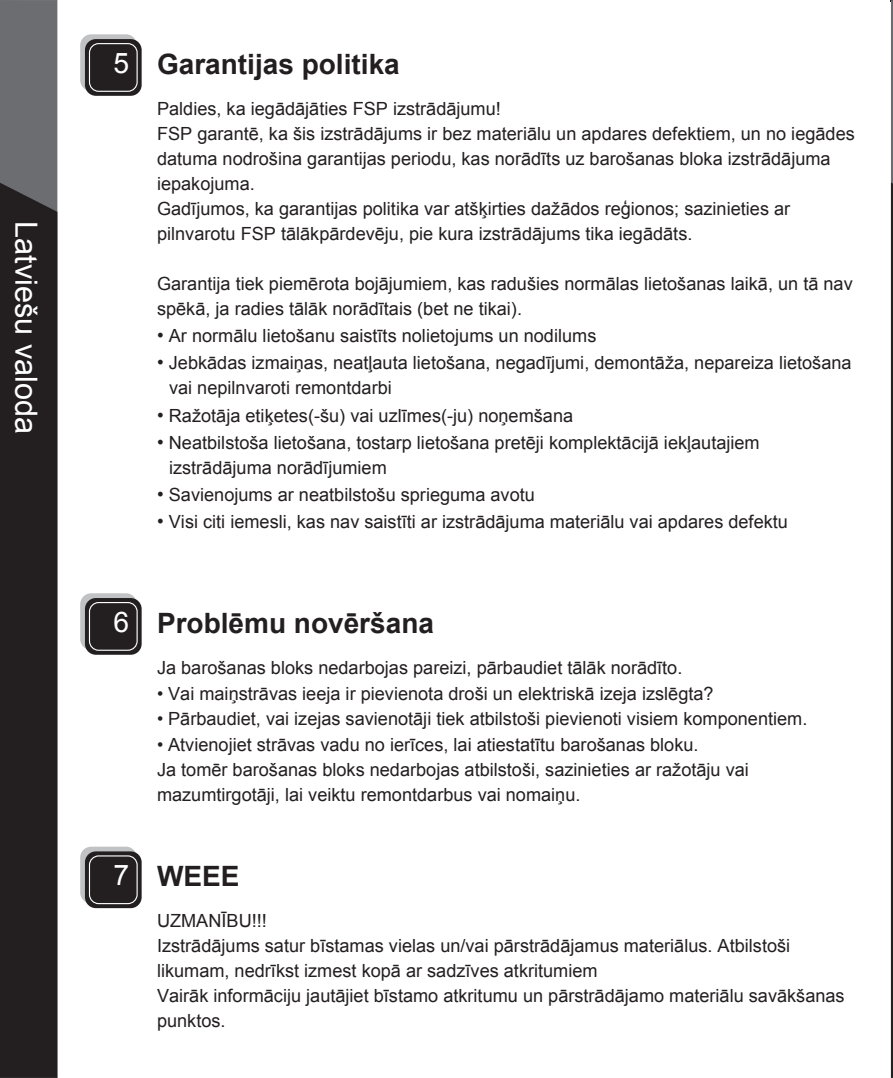
<style>
.page{position:relative;width:893px;height:1078px;background:#fff}
.page>*{position:absolute;margin:0;border:0;box-sizing:border-box;transform-origin:0 0}
.t1{font:30.8px "Arial";color:#fff}
.t2{font:28.4px "Arial";color:#fff}
.t3{font:700 28px "Arial";color:#231f20}
.t4{font:18px/24.8px "Arial";color:#231f20}
.s1{font-size:19.2px}
</style>
<div class="page">
<div style="left:0;top:0;width:57px;height:1077px;background:#6c6d70"></div>
<div style="left:0;top:183px;width:57px;height:894px;background:#231f20"></div>
<div style="left:80px;top:34px;width:57px;height:57px;background:#c1c2c3;border-radius:11px"></div>
<div style="left:85px;top:39px;width:57px;height:57px;background:#231f20;border-radius:11px"></div>
<div style="left:89px;top:43px;width:49px;height:49px;border:1px solid #fff;border-radius:9px"></div>
<svg style="left:80px;top:593px;width:57px;height:57px"></svg>
<div style="left:85px;top:598px;width:57px;height:56px;background:#231f20;border-radius:11px"></div>
<div style="left:89px;top:602px;width:49px;height:48px;border:1px solid #fff;border-radius:9px"></div>
<div style="left:80px;top:846px;width:57px;height:57px;background:#c1c2c3;border-radius:11px"></div>
<div style="left:85px;top:851px;width:57px;height:56px;background:#231f20;border-radius:11px"></div>
<div style="left:89px;top:855px;width:49px;height:48px;border:1px solid #fff;border-radius:9px"></div>
<hr style="left:891px;top:0;width:2px;height:1077px;background:#6c6d70">
<hr style="left:0;top:1077px;width:57px;height:1px;background:#6c6d70">
<hr style="left:891px;top:182px;width:2px;height:896px;background:#231f20">
<h1 class="t1" style="left:46px;top:221px;width:214px;rotate:90deg">Latviešu valoda</h1>
<h2 class="t2" style="left:113px;top:44px;width:17px">5</h2>
<h3 class="t3" style="left:157px;top:45px;width:244px">Garantijas politika</h3>
<p class="t4" style="left:157px;top:97px;width:699px">Paldies, ka iegādājāties FSP izstrādājumu!<br>FSP garantē, ka šis izstrādājums ir bez materiālu un apdares defektiem, un no iegādes datuma nodrošina garantijas periodu, kas norādīts uz barošanas bloka izstrādājuma iepakojuma.<br>Gadījumos, ka garantijas politika var atšķirties dažādos reģionos; sazinieties ar pilnvarotu FSP tālākpārdevēju, pie kura izstrādājums tika iegādāts.</p>
<p class="t4" style="left:157px;top:271px;width:697px">Garantija tiek piemērota bojājumiem, kas radušies normālas lietošanas laikā, un tā nav spēkā, ja radies tālāk norādītais (bet ne tikai).</p>
<p class="t4" style="left:157px;top:323px;width:441px"><span class="s1">•</span> Ar normālu lietošanu saistīts nolietojums un nodilums</p>
<p class="t4" style="left:169px;top:351px;width:684px;text-indent:-12px"><span class="s1">•</span> Jebkādas izmaiņas, neatļauta lietošana, negadījumi, demontāža, nepareiza lietošana vai nepilnvaroti remontdarbi</p>
<p class="t4" style="left:157px;top:403px;width:418px"><span class="s1">•</span> Ražotāja etiķetes(-šu) vai uzlīmes(-ju) noņemšana</p>
<p class="t4" style="left:169px;top:430px;width:592px;text-indent:-12px"><span class="s1">•</span> Neatbilstoša lietošana, tostarp lietošana pretēji komplektācijā iekļautajiem izstrādājuma norādījumiem</p>
<p class="t4" style="left:157px;top:482px;width:379px"><span class="s1">•</span> Savienojums ar neatbilstošu sprieguma avotu</p>
<p class="t4" style="left:157px;top:509px;width:632px"><span class="s1">•</span> Visi citi iemesli, kas nav saistīti ar izstrādājuma materiālu vai apdares defektu</p>
<h2 class="t2" style="left:113px;top:603px;width:17px">6</h2>
<h2 class="t2" style="left:113px;top:856px;width:17px">7</h2>
<h3 class="t3" style="left:157px;top:604px;width:278px">Problēmu novēršana</h3>
<p class="t4" style="left:157px;top:655px;width:527px">Ja barošanas bloks nedarbojas pareizi, pārbaudiet tālāk norādīto.</p>
<p class="t4" style="left:157px;top:681px;width:558px">• Vai maiņstrāvas ieeja ir pievienota droši un elektriskā izeja izslēgta?</p>
<p class="t4" style="left:157px;top:706px;width:652px">• Pārbaudiet, vai izejas savienotāji tiek atbilstoši pievienoti visiem komponentiem.</p>
<p class="t4" style="left:157px;top:732px;width:593px">• Atvienojiet strāvas vadu no ierīces, lai atiestatītu barošanas bloku.<br>Ja tomēr barošanas bloks nedarbojas atbilstoši, sazinieties ar ražotāju vai mazumtirgotāji, lai veiktu remontdarbus vai nomaiņu.</p>
<h3 class="t3" style="left:157px;top:857px;width:84px">WEEE</h3>
<p class="t4" style="left:157px;top:908px;width:689px">UZMANĪBU!!!<br>Izstrādājums satur bīstamas vielas un/vai pārstrādājamus materiālus. Atbilstoši likumam, nedrīkst izmest kopā ar sadzīves atkritumiem<br>Vairāk informāciju jautājiet bīstamo atkritumu un pārstrādājamo materiālu savākšanas punktos.</p>
</div>
